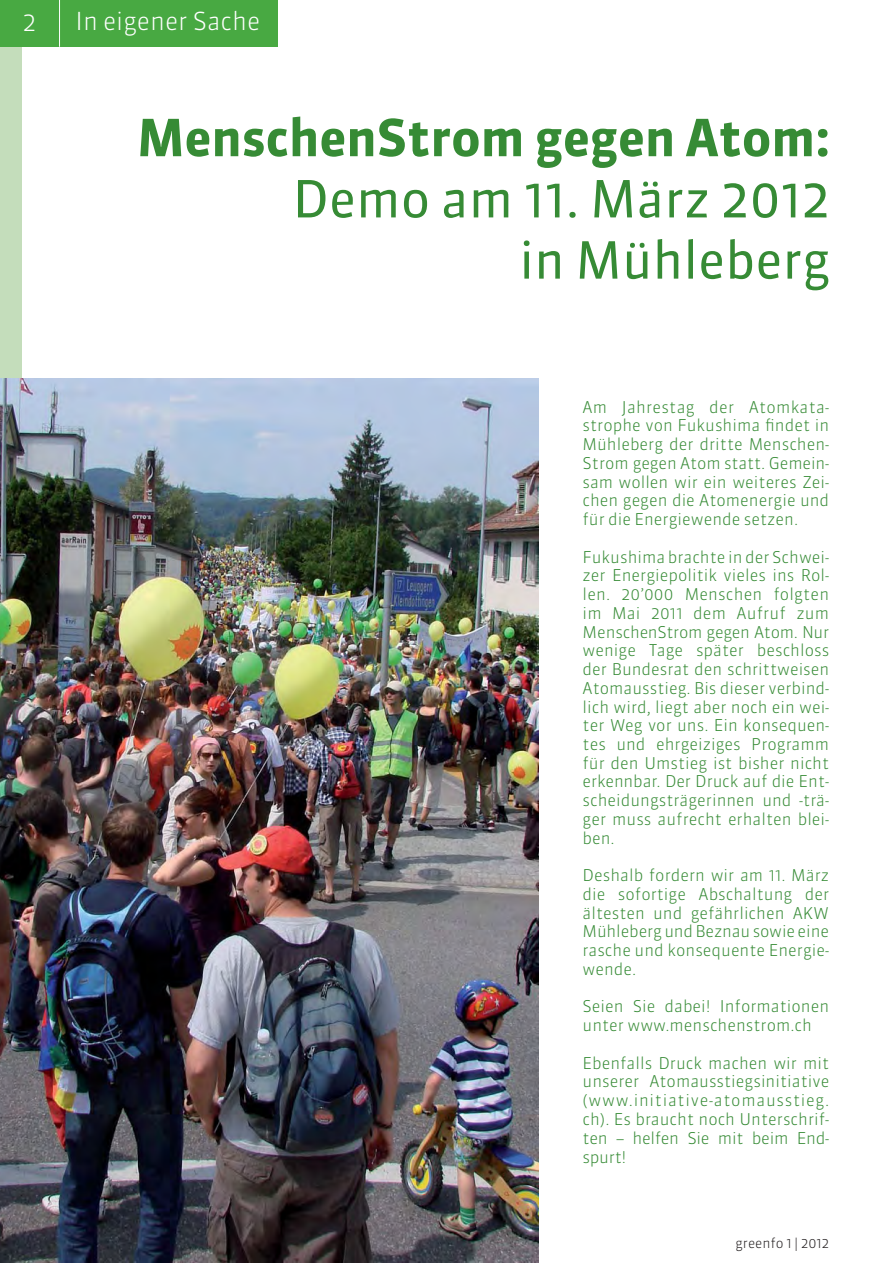
<style>
.page{position:relative;width:893px;height:1263px;background:#fff}
.page>*{position:absolute;margin:0;border:0;box-sizing:border-box;transform-origin:0 0}
.t1{font:51px/61.2px "Sanuk OT";color:#368b35;text-align:right}
.t2{font:700 51px "Sanuk OT";color:#368b35}
.t3{font:300 24.75px "Sanuk OT";color:#fff}
.t4{font:300 16.2px/18.8px "Sanuk OT";color:#368b35;text-align:justify}
.t5{font:300 13.5px "Sanuk OT";color:#231f20}
</style>
<div class="page">
<div style="left:0;top:0;width:60px;height:47px;background:#48a942"></div>
<hr style="left:892px;top:0;width:1px;height:1263px;background:#c4ddbb">
<div style="left:0;top:47px;width:22px;height:1216px;background:#c4ddbb"></div>
<div style="left:57px;top:0;width:221px;height:47px;background:#48a942"></div>
<hr style="left:59px;top:0;width:1px;height:47px;background:#fff">
<img style="left:0;top:379px;width:538px;height:883px">
<h2 class="t3" style="left:23px;top:10px;width:15px">2</h2>
<h2 class="t3" style="left:76px;top:10px;width:186px">In eigener Sache</h2>
<h1 class="t2" style="left:137px;top:114px;width:695px">MenschenStrom gegen Atom:</h1>
<h1 class="t1" style="left:292px;top:172px;width:539px">Demo am 11. März 2012 in Mühleberg</h1>
<p class="t4" style="left:583px;top:398px;width:248px">Am Jahrestag der Atomkata&shy;strophe von Fukushima findet in Mühleberg der dritte Menschen-Strom gegen Atom statt. Gemein&shy;sam wollen wir ein weiteres Zei&shy;chen gegen die Atomenergie und für die Energiewende setzen.</p>
<p class="t4" style="left:583px;top:548px;width:248px">Fukushima brachte in der Schwei&shy;zer Energiepolitik vieles ins Rol&shy;len. 20’000 Menschen folgten im Mai 2011 dem Aufruf zum MenschenStrom gegen Atom. Nur wenige Tage später beschloss der Bundesrat den schrittweisen Atomausstieg. Bis dieser verbind&shy;lich wird, liegt aber noch ein wei&shy;ter Weg vor uns. Ein konsequen&shy;tes und ehrgeiziges Programm für den Umstieg ist bisher nicht erkennbar. Der Druck auf die Ent&shy;scheidungsträgerinnen und -trä&shy;ger muss aufrecht erhalten blei&shy;ben.</p>
<p class="t4" style="left:583px;top:867px;width:248px">Deshalb fordern wir am 11. März die sofortige Abschaltung der ältesten und gefährlichen AKW Mühleberg und Beznau sowie eine rasche und konsequente Energie&shy;wende.</p>
<p class="t4" style="left:583px;top:998px;width:248px">Seien Sie dabei! Informationen unter www.menschenstrom.ch</p>
<p class="t4" style="left:583px;top:1054px;width:248px">Ebenfalls Druck machen wir mit unserer Atomausstiegsinitiative (www.initiative-atomausstieg. ch). Es braucht noch Unterschrif&shy;ten – helfen Sie mit beim End&shy;spurt!</p>
<p class="t5" style="left:735px;top:1236px;width:95px">greenfo 1 | 2012</p>
</div>
